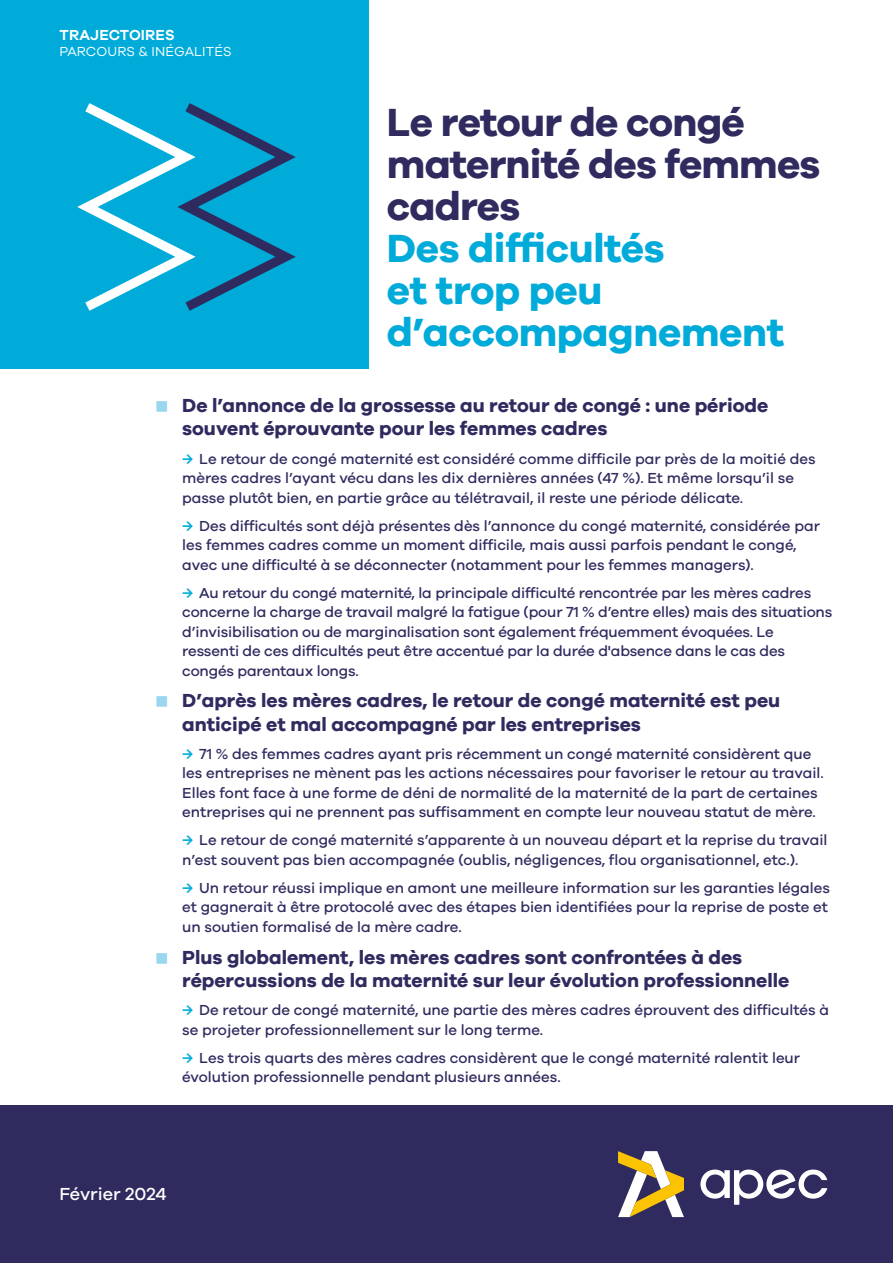
<style>
.page{position:relative;width:893px;height:1263px;background:#fff}
.page>*{position:absolute;margin:0;border:0;box-sizing:border-box;transform-origin:0 0}
.t1{font:700 40.5px/42px "Galano Grotesque";letter-spacing:-.02em;color:#2f2b5f}
.t2{font:700 40.5px/42px "Galano Grotesque";letter-spacing:-.01em;color:#00abda}
.t3{font:700 19.5px/23.4px "Galano Grotesque";color:#2f2b5f}
.t4{font:500 18px "Galano Grotesque";color:#fff}
.t5{font:500 15px/19.5px "Galano Grotesque";color:#2f2b5f}
.t6{font:600 15px "Galano Grotesque";letter-spacing:.01em;color:#fff}
.t7{font:13.5px "Galano Grotesque";letter-spacing:.01em;color:#fff}
.s1{color:#00abda}
</style>
<div class="page">
<div style="left:0;top:0;width:368px;height:368px;background:#00abda"></div>
<svg style="left:77px;top:103px;width:219px;height:208px"></svg>
<div style="left:0;top:1105px;width:893px;height:158px;background:#2f2b5f"></div>
<svg style="left:700px;top:1169px;width:127px;height:36px"></svg>
<svg style="left:618px;top:1151px;width:66px;height:66px"></svg>
<p class="t6" style="left:60px;top:26px;width:117px">TRAJECTOIRES</p>
<p class="t7" style="left:60px;top:44px;width:174px">PARCOURS &amp; INÉGALITÉS</p>
<h1 class="t1" style="left:387px;top:100px;width:435px">Le retour de congé maternité des femmes cadres</h1>
<h1 class="t2" style="left:387px;top:226px;width:399px">Des difficultés<br>et trop peu d’accompagnement</h1>
<h2 class="t3" style="left:182px;top:393px;width:588px">De l’annonce de la grossesse au retour de congé : une période souvent éprouvante pour les femmes cadres</h2>
<p class="t5" style="left:182px;top:448px;width:635px"><span class="s1">→</span> Le retour de congé maternité est considéré comme difficile par près de la moitié des mères cadres l’ayant vécu dans les dix dernières années (47 %). Et même lorsqu’il se passe plutôt bien, en partie grâce au télétravail, il reste une période délicate.</p>
<p class="t5" style="left:182px;top:515px;width:639px"><span class="s1">→</span> Des difficultés sont déjà présentes dès l’annonce du congé maternité, considérée par les femmes cadres comme un moment difficile, mais aussi parfois pendant le congé, avec une difficulté à se déconnecter (notamment pour les femmes managers).</p>
<p class="t5" style="left:182px;top:582px;width:652px"><span class="s1">→</span> Au retour du congé maternité, la principale difficulté rencontrée par les mères cadres concerne la charge de travail malgré la fatigue (pour 71 % d’entre elles) mais des situations d’invisibilisation ou de marginalisation sont également fréquemment évoquées. Le ressenti de ces difficultés peut être accentué par la durée d'absence dans le cas des congés parentaux longs.</p>
<h2 class="t3" style="left:182px;top:688px;width:600px">D’après les mères cadres, le retour de congé maternité est peu anticipé et mal accompagné par les entreprises</h2>
<p class="t5" style="left:182px;top:744px;width:643px"><span class="s1">→</span> 71 % des femmes cadres ayant pris récemment un congé maternité considèrent que les entreprises ne mènent pas les actions nécessaires pour favoriser le retour au travail.<br>Elles font face à une forme de déni de normalité de la maternité de la part de certaines entreprises qui ne prennent pas suffisamment en compte leur nouveau statut de mère.</p>
<p class="t5" style="left:182px;top:830px;width:647px"><span class="s1">→</span> Le retour de congé maternité s’apparente à un nouveau départ et la reprise du travail n’est souvent pas bien accompagnée (oublis, négligences, flou organisationnel, etc.).</p>
<p class="t5" style="left:182px;top:878px;width:649px"><span class="s1">→</span> Un retour réussi implique en amont une meilleure information sur les garanties légales et gagnerait à être protocolé avec des étapes bien identifiées pour la reprise de poste et un soutien formalisé de la mère cadre.</p>
<h2 class="t3" style="left:182px;top:945px;width:609px">Plus globalement, les mères cadres sont confrontées à des répercussions de la maternité sur leur évolution professionnelle</h2>
<p class="t5" style="left:182px;top:1000px;width:648px"><span class="s1">→</span> De retour de congé maternité, une partie des mères cadres éprouvent des difficultés à se projeter professionnellement sur le long terme.</p>
<p class="t5" style="left:182px;top:1047px;width:619px"><span class="s1">→</span> Les trois quarts des mères cadres considèrent que le congé maternité ralentit leur évolution professionnelle pendant plusieurs années.</p>
<p class="t4" style="left:60px;top:1183px;width:109px">Février 2024</p>
</div>
